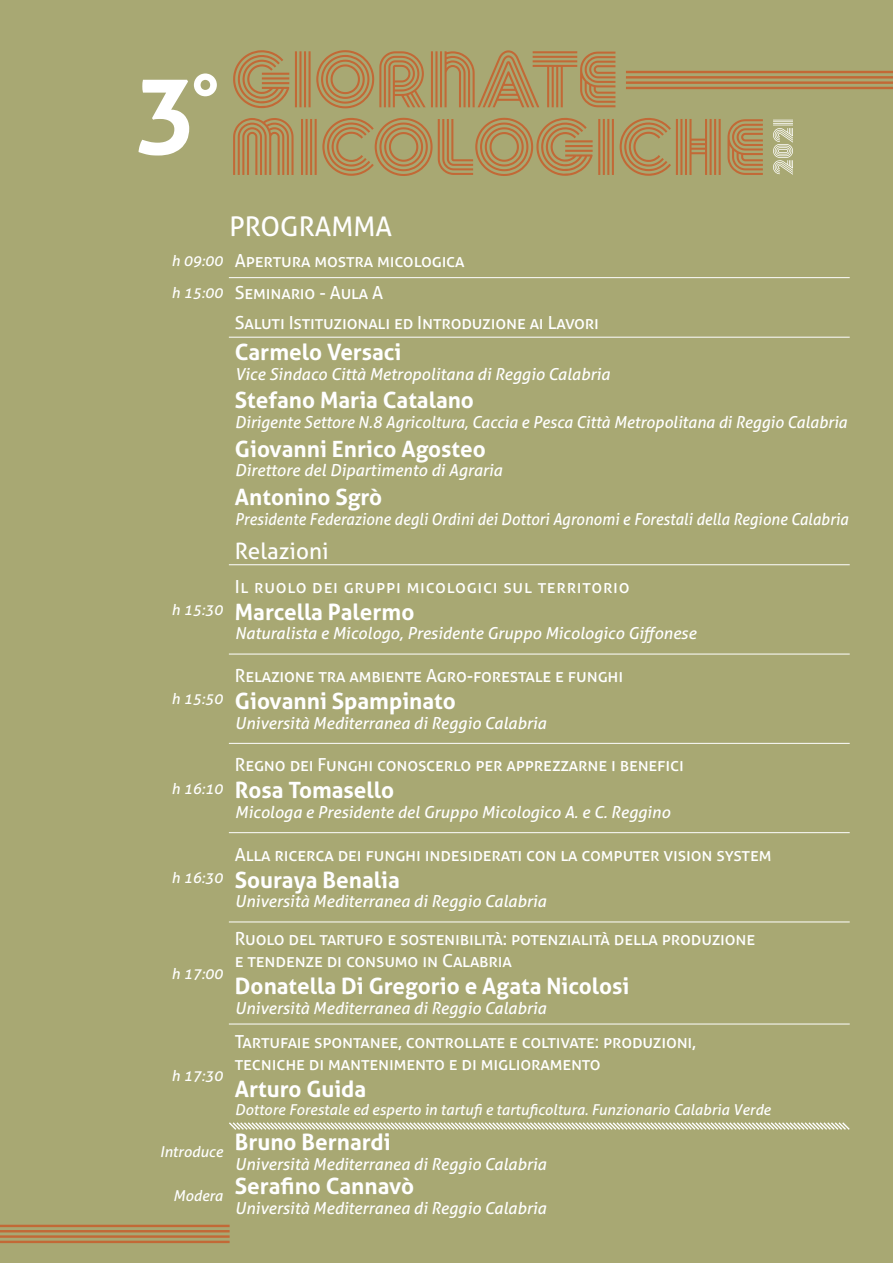
<style>
.page{position:relative;width:893px;height:1263px;background:#a8a873}
.page>*{position:absolute;margin:0;border:0;box-sizing:border-box;transform-origin:0 0}
.t1{font:700 105.3px "Aller";color:#fff}
.t2{font:27px "Aller";color:#fff}
.t3{font:700 22.5px "Aller";color:#fff}
.t4{font:22.5px "Aller";color:#fff}
.t5{font:18px/21.6px "Aller";letter-spacing:-.01em;color:#fff}
.t6{font:18px "Aller";letter-spacing:.04em;color:#fff}
.t7{font:italic 16.5px "Aller";color:#fff}
.t8{font:italic 16.5px "Aller";color:#fff;scale:.93 1}
.t9{font:italic 15px "Aller";color:#fff}
.s1{font-style:italic;font-size:15px}
</style>
<div class="page">
<hr style="left:229px;top:564px;width:621px;height:1px;background:#fff">
<hr style="left:229px;top:277px;width:621px;height:1px;background:#fff">
<hr style="left:229px;top:337px;width:621px;height:1px;background:#fff">
<svg style="left:229px;top:1122px;width:621px;height:8px"></svg>
<hr style="left:229px;top:654px;width:621px;height:1px;background:#fff">
<hr style="left:229px;top:743px;width:621px;height:1px;background:#fff">
<hr style="left:229px;top:832px;width:621px;height:1px;background:#fff">
<hr style="left:229px;top:922px;width:621px;height:1px;background:#fff">
<hr style="left:229px;top:1024px;width:621px;height:1px;background:#fff">
<hr style="left:0;top:1225px;width:230px;height:2px;background:#c26936">
<hr style="left:0;top:1230px;width:230px;height:2px;background:#c26936">
<hr style="left:0;top:1235px;width:230px;height:3px;background:#c26936">
<hr style="left:0;top:1241px;width:230px;height:2px;background:#c26936">
<hr style="left:626px;top:71px;width:267px;height:2px;background:#c26936">
<hr style="left:626px;top:76px;width:267px;height:3px;background:#c26936">
<hr style="left:626px;top:81px;width:267px;height:3px;background:#c26936">
<hr style="left:626px;top:87px;width:267px;height:2px;background:#c26936">
<svg style="left:233px;top:50px;width:56px;height:58px"></svg>
<hr style="left:295px;top:51px;width:2px;height:56px;background:#c26936">
<hr style="left:299px;top:51px;width:2px;height:56px;background:#c26936">
<hr style="left:304px;top:51px;width:2px;height:56px;background:#c26936">
<hr style="left:309px;top:51px;width:2px;height:56px;background:#c26936">
<svg style="left:316px;top:50px;width:299px;height:58px"></svg>
<svg style="left:233px;top:118px;width:61px;height:57px"></svg>
<hr style="left:301px;top:119px;width:2px;height:56px;background:#c26936">
<hr style="left:306px;top:119px;width:2px;height:56px;background:#c26936">
<hr style="left:310px;top:119px;width:2px;height:56px;background:#c26936">
<hr style="left:315px;top:119px;width:2px;height:56px;background:#c26936">
<svg style="left:322px;top:118px;width:271px;height:58px"></svg>
<hr style="left:598px;top:119px;width:2px;height:56px;background:#c26936">
<hr style="left:603px;top:119px;width:2px;height:56px;background:#c26936">
<hr style="left:607px;top:119px;width:2px;height:56px;background:#c26936">
<hr style="left:612px;top:119px;width:2px;height:56px;background:#c26936">
<svg style="left:620px;top:118px;width:101px;height:58px"></svg>
<svg style="left:727px;top:119px;width:36px;height:56px"></svg>
<svg style="left:773px;top:120px;width:20px;height:55px"></svg>
<svg style="left:194px;top:73px;width:23px;height:23px"></svg>
<h1 class="t1" style="left:134px;top:46px;width:65px">3</h1>
<h2 class="t2" style="left:230px;top:210px;width:164px">PROGRAMMA</h2>
<p class="t5" style="left:171px;top:245px;width:295px;line-height:32px"><span class="s1">h 09:00</span> Apertura mostra micologica <span class="s1">h 15:00</span> Seminario - Aula A</p>
<p class="t5" style="left:235px;top:312px;width:366px">Saluti Istituzionali ed Introduzione ai Lavori</p>
<h3 class="t3" style="left:235px;top:338px;width:168px">Carmelo Versaci</h3>
<p class="t7" style="left:235px;top:364px;width:377px">Vice Sindaco Città Metropolitana di Reggio Calabria</p>
<h3 class="t3" style="left:235px;top:386px;width:241px">Stefano Maria Catalano</h3>
<p class="t7" style="left:235px;top:412px;width:614px">Dirigente Settore N.8 Agricoltura, Caccia e Pesca Città Metropolitana di Reggio Calabria</p>
<h3 class="t3" style="left:235px;top:435px;width:253px">Giovanni Enrico Agosteo</h3>
<p class="t7" style="left:235px;top:460px;width:269px">Direttore del Dipartimento di Agraria</p>
<h3 class="t3" style="left:235px;top:483px;width:149px">Antonino Sgrò</h3>
<p class="t8" style="left:235px;top:509px;width:661px">Presidente Federazione degli Ordini dei Dottori Agronomi e Forestali della Regione Calabria</p>
<h3 class="t4" style="left:235px;top:537px;width:95px">Relazioni</h3>
<p class="t9" style="left:171px;top:600px;width:53px">h 15:30</p>
<p class="t9" style="left:171px;top:690px;width:53px">h 15:50</p>
<p class="t9" style="left:171px;top:779px;width:53px">h 16:10</p>
<p class="t9" style="left:171px;top:868px;width:53px">h 16:30</p>
<p class="t9" style="left:171px;top:964px;width:53px">h 17:00</p>
<p class="t6" style="left:235px;top:575px;width:396px">Il ruolo dei gruppi micologici sul territorio</p>
<h3 class="t3" style="left:235px;top:598px;width:181px">Marcella Palermo</h3>
<p class="t7" style="left:235px;top:623px;width:463px">Naturalista e Micologo, Presidente Gruppo Micologico Giffonese</p>
<p class="t5" style="left:235px;top:665px;width:390px">Relazione tra ambiente Agro-forestale e funghi</p>
<h3 class="t3" style="left:235px;top:687px;width:223px">Giovanni Spampinato</h3>
<p class="t7" style="left:235px;top:713px;width:313px">Università Mediterranea di Reggio Calabria</p>
<p class="t5" style="left:235px;top:754px;width:451px">Regno dei Funghi conoscerlo per apprezzarne i benefici</p>
<h3 class="t3" style="left:235px;top:776px;width:161px">Rosa Tomasello</h3>
<p class="t7" style="left:235px;top:802px;width:437px">Micologa e Presidente del Gruppo Micologico A. e C. Reggino</p>
<p class="t5" style="left:235px;top:843px;width:538px">Alla ricerca dei funghi indesiderati con la computer vision system</p>
<h3 class="t3" style="left:235px;top:866px;width:166px">Souraya Benalia</h3>
<p class="t7" style="left:235px;top:891px;width:313px">Università Mediterranea di Reggio Calabria</p>
<p class="t5" style="left:235px;top:928px;width:522px">Ruolo del tartufo e sostenibilità: potenzialità della produzione e tendenze di consumo in Calabria</p>
<h3 class="t3" style="left:235px;top:972px;width:396px">Donatella Di Gregorio e Agata Nicolosi</h3>
<p class="t7" style="left:235px;top:998px;width:313px">Università Mediterranea di Reggio Calabria</p>
<p class="t5" style="left:235px;top:1031px;width:463px">Tartufaie spontanee, controllate e coltivate: produzioni, tecniche di mantenimento e di miglioramento</p>
<h3 class="t3" style="left:235px;top:1075px;width:133px">Arturo Guida</h3>
<p class="t9" style="left:235px;top:1100px;width:537px">Dottore Forestale ed esperto in tartufi e tartuficoltura. Funzionario Calabria Verde</p>
<h3 class="t3" style="left:160px;top:1128px;width:233px"><sub>Introduce</sub> Bruno Bernardi</h3>
<p class="t7" style="left:235px;top:1154px;width:313px">Università Mediterranea di Reggio Calabria</p>
<h3 class="t3" style="left:173px;top:1172px;width:242px"><sub>Modera</sub> Serafino Cannavò</h3>
<p class="t7" style="left:235px;top:1197px;width:313px">Università Mediterranea di Reggio Calabria</p>
<p class="t9" style="left:171px;top:1066px;width:53px">h 17:30</p>
</div>
